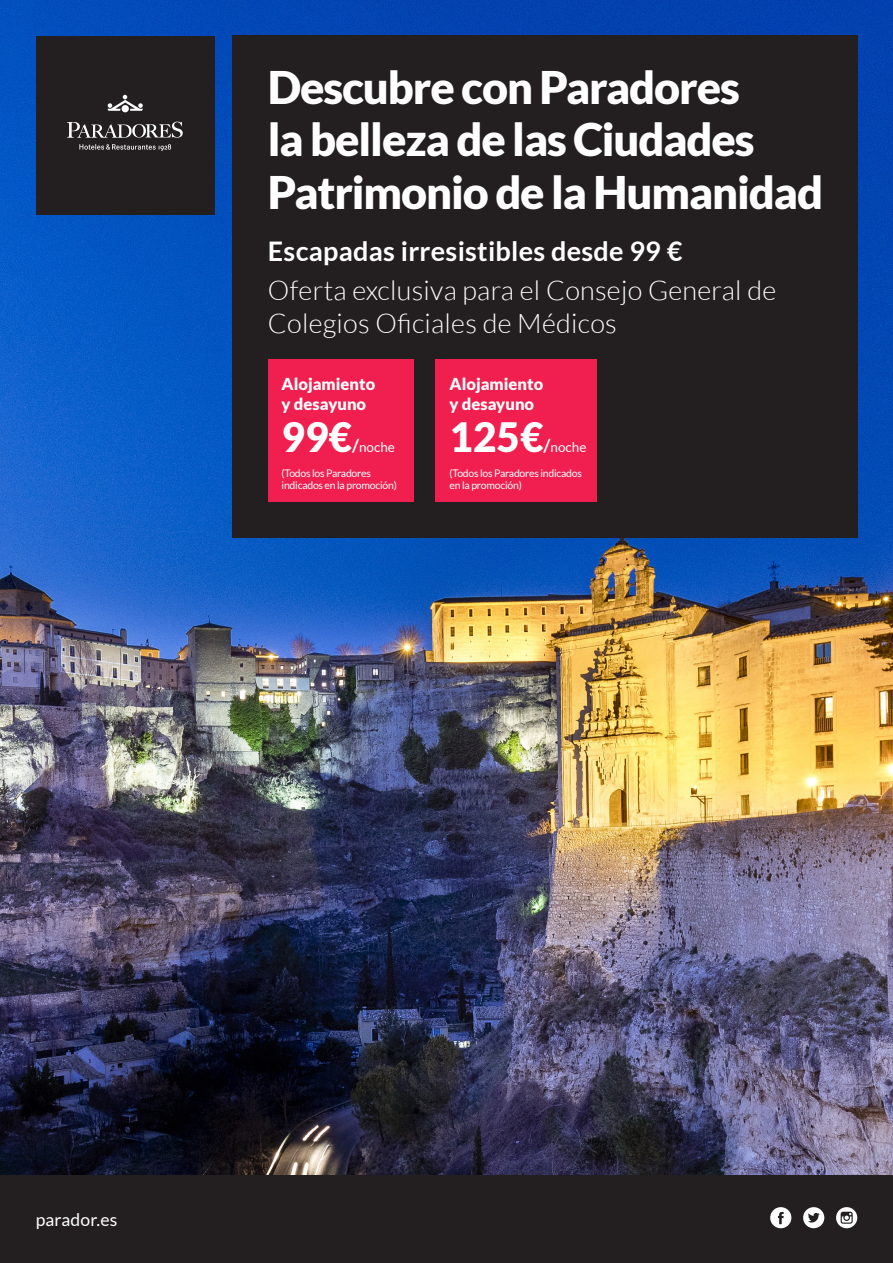
<style>
.page{position:relative;width:893px;height:1263px;background:#fff}
.page>*{position:absolute;margin:0;border:0;box-sizing:border-box;transform-origin:0 0}
.t1{font:900 45px/52.5px "Lato";letter-spacing:-.025em;color:#fff}
.t2{font:900 40.5px "Lato";color:#fff}
.t3{font:300 27px/33px "Lato";letter-spacing:.01em;color:#fff}
.t4{font:700 27px "Lato";letter-spacing:.01em;color:#fff}
.t5{font:17.55px "Lato";letter-spacing:.01em;color:#fff}
.t6{font:900 16.5px/19.8px "Lato";color:#fff}
.t7{font:13.5px "Lato";color:#fff}
.t8{font:10.5px/12px "Lato";letter-spacing:-.025em;color:#fff}
.s1{font-weight:700;font-size:18px}
</style>
<div class="page">
<img style="left:0;top:0;width:893px;height:1175px">
<div style="left:0;top:1175px;width:893px;height:88px;background:#231f20"></div>
<svg style="left:770px;top:1207px;width:21px;height:21px"></svg>
<svg style="left:803px;top:1207px;width:21px;height:21px"></svg>
<svg style="left:836px;top:1207px;width:21px;height:21px"></svg>
<div style="left:36px;top:36px;width:178px;height:178px;background:#231f20"></div>
<svg style="left:107px;top:95px;width:36px;height:16px"></svg>
<div style="left:122px;top:105px;width:7px;height:7px;background:#fff;border-radius:50%"></div>
<svg style="left:79px;top:144px;width:92px;height:7px"></svg>
<svg style="left:67px;top:122px;width:116px;height:16px"></svg>
<div style="left:232px;top:36px;width:625px;height:502px;background:#231f20"></div>
<div style="left:268px;top:359px;width:145px;height:142px;background:#f01f4f"></div>
<div style="left:436px;top:359px;width:161px;height:142px;background:#f01f4f"></div>
<p class="t1" style="left:268px;top:60px;width:557px">Descubre con Paradores<br>la belleza de las Ciudades<br>Patrimonio de la Humanidad</p>
<p class="t4" style="left:268px;top:236px;width:416px">Escapadas irresistibles desde 99 €</p>
<p class="t3" style="left:268px;top:274px;width:510px">Oferta exclusiva para el Consejo General de<br>Colegios Oficiales de Médicos</p>
<p class="t6" style="left:282px;top:374px;width:95px">Alojamiento y desayuno</p>
<p class="t6" style="left:450px;top:374px;width:95px">Alojamiento y desayuno</p>
<p class="t2" style="left:282px;top:414px;width:72px">99€</p>
<p class="t7" style="left:352px;top:440px;width:44px"><span class="s1">/</span>noche</p>
<p class="t8" style="left:282px;top:467px;width:117px">(Todos los Paradores indicados en la promoción)</p>
<p class="t2" style="left:450px;top:414px;width:95px">125€</p>
<p class="t7" style="left:544px;top:440px;width:44px"><span class="s1">/</span>noche</p>
<p class="t8" style="left:450px;top:467px;width:134px">(Todos los Paradores indicados en la promoción)</p>
<p class="t5" style="left:36px;top:1210px;width:83px">parador.es</p>
</div>
